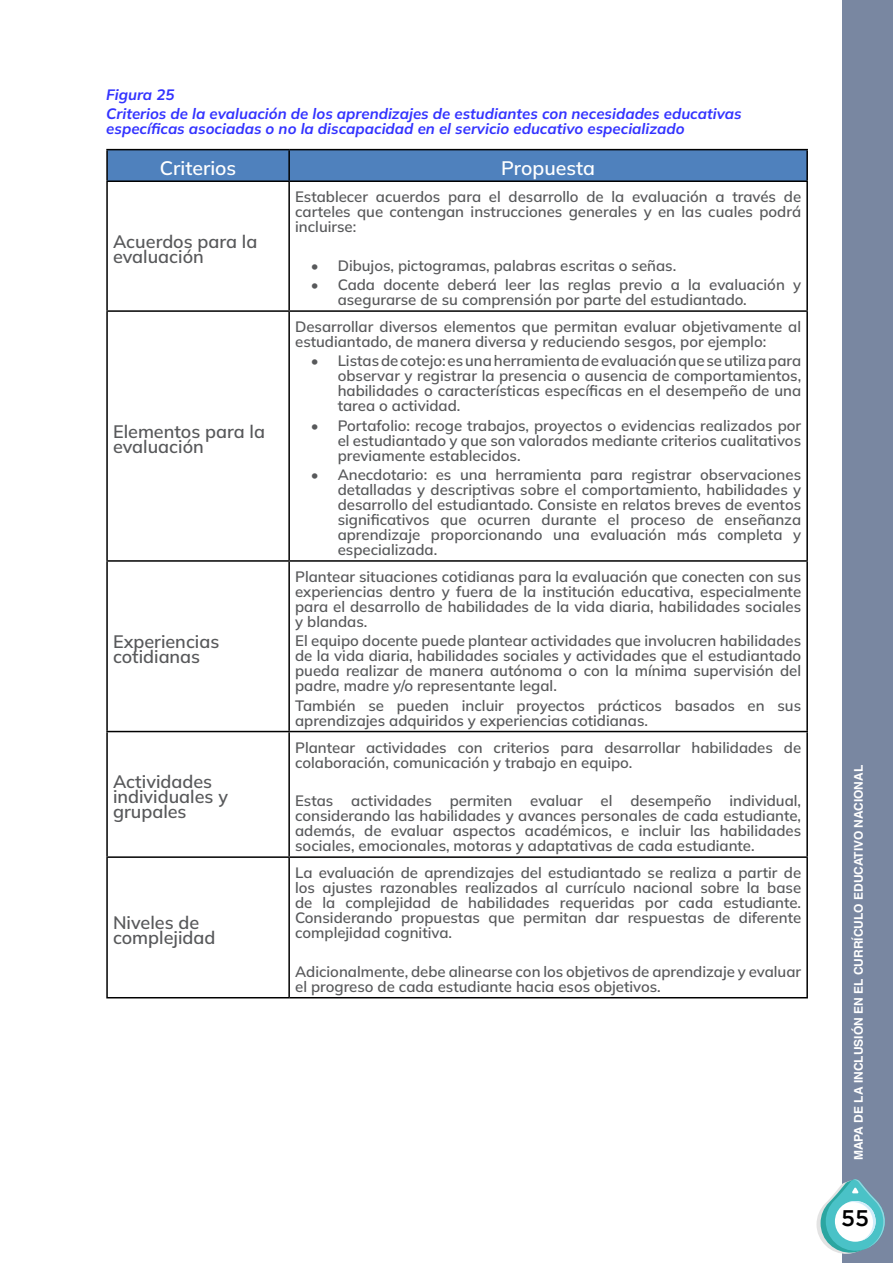
<style>
.page{position:relative;width:893px;height:1263px;background:#fff}
.page>*{position:absolute;margin:0;border:0;box-sizing:border-box;transform-origin:0 0}
.t1{font:500 22.5px "Gotham";color:#000}
.t2{font:600 19.5px "Mulish";color:#fff}
.t3{font:600 18px/15px "Mulish";color:#58595b}
.t4{font:600 15px/15px "Mulish";color:#58595b;text-align:justify}
.t5{font:italic 200 15px/19.2px "Mulish";color:#33f}
.t6{font:700 12px "Helvetica";color:#fff}
</style>
<div class="page">
<div style="left:842px;top:0;width:51px;height:1263px;background:#7987a1"></div>
<svg style="left:816px;top:1179px;width:69px;height:75px"></svg>
<div style="left:108px;top:150px;width:698px;height:30px;background:#4f81bd"></div>
<hr style="left:106px;top:149px;width:183px;height:1px;background:#000">
<hr style="left:106px;top:150px;width:2px;height:30px;background:#000">
<hr style="left:289px;top:149px;width:519px;height:1px;background:#000">
<hr style="left:288px;top:150px;width:2px;height:30px;background:#000">
<hr style="left:806px;top:150px;width:2px;height:30px;background:#000">
<hr style="left:106px;top:180px;width:183px;height:2px;background:#000">
<hr style="left:106px;top:182px;width:2px;height:128px;background:#000">
<hr style="left:289px;top:180px;width:519px;height:2px;background:#000">
<hr style="left:288px;top:182px;width:2px;height:128px;background:#000">
<hr style="left:806px;top:182px;width:2px;height:128px;background:#000">
<hr style="left:106px;top:310px;width:183px;height:2px;background:#000">
<hr style="left:106px;top:312px;width:2px;height:248px;background:#000">
<hr style="left:289px;top:310px;width:519px;height:2px;background:#000">
<hr style="left:288px;top:312px;width:2px;height:248px;background:#000">
<hr style="left:806px;top:312px;width:2px;height:248px;background:#000">
<hr style="left:106px;top:560px;width:183px;height:2px;background:#000">
<hr style="left:106px;top:562px;width:2px;height:169px;background:#000">
<hr style="left:289px;top:560px;width:519px;height:2px;background:#000">
<hr style="left:288px;top:562px;width:2px;height:169px;background:#000">
<hr style="left:806px;top:562px;width:2px;height:169px;background:#000">
<hr style="left:106px;top:731px;width:183px;height:1px;background:#000">
<hr style="left:106px;top:732px;width:2px;height:124px;background:#000">
<hr style="left:289px;top:731px;width:519px;height:1px;background:#000">
<hr style="left:288px;top:732px;width:2px;height:124px;background:#000">
<hr style="left:806px;top:732px;width:2px;height:124px;background:#000">
<hr style="left:106px;top:856px;width:183px;height:2px;background:#000">
<hr style="left:106px;top:858px;width:2px;height:139px;background:#000">
<hr style="left:289px;top:856px;width:519px;height:2px;background:#000">
<hr style="left:288px;top:858px;width:2px;height:139px;background:#000">
<hr style="left:806px;top:858px;width:2px;height:139px;background:#000">
<hr style="left:106px;top:997px;width:183px;height:1px;background:#000">
<hr style="left:289px;top:997px;width:519px;height:1px;background:#000">
<p class="t5" style="left:106px;top:85px;width:637px">Figura 25<br>Criterios de la evaluación de los aprendizajes de estudiantes con necesidades educativas</p>
<p class="t5" style="left:106px;top:119px;width:580px">específicas asociadas o no la discapacidad en el servicio educativo especializado</p>
<h2 class="t2" style="left:160px;top:155px;width:78px">Criterios</h2>
<h2 class="t2" style="left:501px;top:155px;width:95px">Propuesta</h2>
<p class="t3" style="left:113px;top:233px;width:146px">Acuerdos para la evaluación</p>
<p class="t3" style="left:113px;top:423px;width:153px">Elementos para la evaluación</p>
<p class="t3" style="left:113px;top:633px;width:108px">Experiencias cotidianas</p>
<p class="t3" style="left:113px;top:774px;width:116px">Actividades individuales y grupales</p>
<p class="t3" style="left:113px;top:914px;width:104px">Niveles de complejidad</p>
<p class="t4" style="left:295px;top:189px;width:508px">Establecer acuerdos para el desarrollo de la evaluación a través de carteles que contengan instrucciones generales y en las cuales podrá incluirse:</p>
<p class="t4" style="left:311px;top:258px;width:367px">• Dibujos, pictogramas, palabras escritas o señas.</p>
<p class="t4" style="left:338px;top:277px;width:465px;text-indent:-27px">• Cada docente deberá leer las reglas previo a la evaluación y asegurarse de su comprensión por parte del estudiantado.</p>
<p class="t4" style="left:295px;top:319px;width:507px">Desarrollar diversos elementos que permitan evaluar objetivamente al estudiantado, de manera diversa y reduciendo sesgos, por ejemplo:</p>
<p class="t4" style="left:338px;top:353px;width:465px;text-indent:-27px">• Listas de cotejo: es una herramienta de evaluación que se utiliza para observar y registrar la presencia o ausencia de comportamientos, habilidades o características específicas en el desempeño de una tarea o actividad.</p>
<p class="t4" style="left:338px;top:417px;width:465px;text-indent:-27px">• Portafolio: recoge trabajos, proyectos o evidencias realizados por el estudiantado y que son valorados mediante criterios cualitativos previamente establecidos.</p>
<p class="t4" style="left:338px;top:467px;width:465px;text-indent:-27px">• Anecdotario: es una herramienta para registrar observaciones detalladas y descriptivas sobre el comportamiento, habilidades y desarrollo del estudiantado. Consiste en relatos breves de eventos significativos que ocurren durante el proceso de enseñanza aprendizaje proporcionando una evaluación más completa y especializada.</p>
<p class="t4" style="left:295px;top:569px;width:508px">Plantear situaciones cotidianas para la evaluación que conecten con sus experiencias dentro y fuera de la institución educativa, especialmente para el desarrollo de habilidades de la vida diaria, habilidades sociales y blandas.</p>
<p class="t4" style="left:295px;top:633px;width:508px">El equipo docente puede plantear actividades que involucren habilidades de la vida diaria, habilidades sociales y actividades que el estudiantado pueda realizar de manera autónoma o con la mínima supervisión del padre, madre y/o representante legal.</p>
<p class="t4" style="left:295px;top:697px;width:507px">También se pueden incluir proyectos prácticos basados en sus aprendizajes adquiridos y experiencias cotidianas.</p>
<p class="t4" style="left:295px;top:739px;width:507px">Plantear actividades con criterios para desarrollar habilidades de colaboración, comunicación y trabajo en equipo.</p>
<p class="t4" style="left:295px;top:793px;width:507px">Estas actividades permiten evaluar el desempeño individual, considerando las habilidades y avances personales de cada estudiante, además, de evaluar aspectos académicos, e incluir las habilidades sociales, emocionales, motoras y adaptativas de cada estudiante.</p>
<p class="t4" style="left:295px;top:865px;width:508px">La evaluación de aprendizajes del estudiantado se realiza a partir de los ajustes razonables realizados al currículo nacional sobre la base de la complejidad de habilidades requeridas por cada estudiante.<br>Considerando propuestas que permitan dar respuestas de diferente complejidad cognitiva.</p>
<p class="t4" style="left:295px;top:963px;width:507px">Adicionalmente, debe alinearse con los objetivos de aprendizaje y evaluar el progreso de cada estudiante hacia esos objetivos.</p>
<p class="t6" style="left:851px;top:1160px;width:397px;rotate:-90deg">MAPA DE LA INCLUSIÓN EN EL CURRÍCULO EDUCATIVO NACIONAL</p>
<h1 class="t1" style="left:841px;top:1205px;width:29px">55</h1>
</div>
